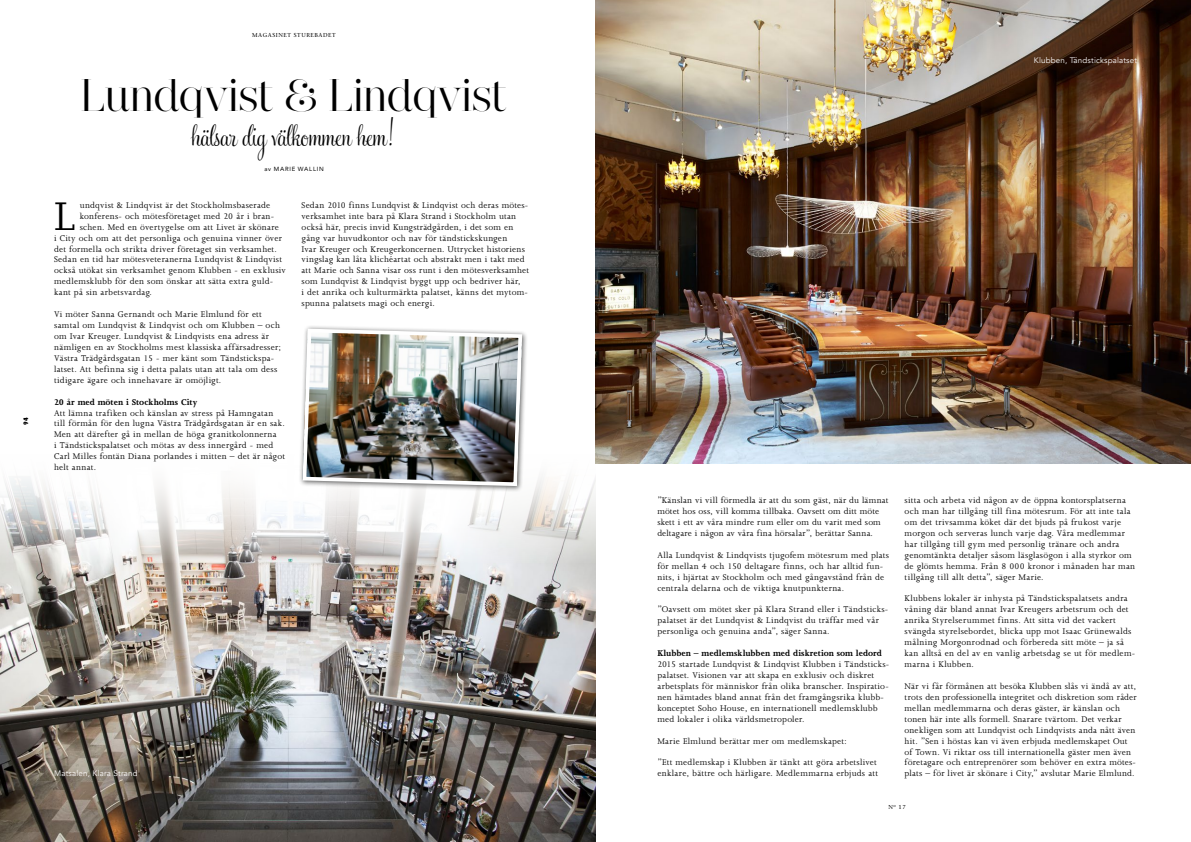
<style>
.page{position:relative;width:1191px;height:842px;background:#fff}
.page>*{position:absolute;margin:0;border:0;box-sizing:border-box;transform-origin:0 0}
.t1{font:46px "M Joanna";color:#000}
.t2{font:45.7px "Narziss";color:#000}
.t3{font:33.6px "Feel Script";color:#000}
.t4{font:9.5px/10.9px "M Joanna";letter-spacing:.03em;color:#000}
.t5{font:700 9.5px "M Joanna";letter-spacing:.005em;color:#000}
.t6{font:8px "Avenir";letter-spacing:.02em;color:#fff}
.t7{font:6px "Avenir";letter-spacing:.13em;color:#000}
.t8{font:800 condensed 6px "Futura";color:#000}
.t9{font:5.7px "Stone Serif";letter-spacing:.1em;color:#000}
</style>
<div class="page">
<img style="left:0;top:563px;width:595px;height:279px">
<svg style="left:0;top:477px;width:595px;height:86px"></svg>
<img style="left:595px;top:0;width:596px;height:463px">
<div style="left:298px;top:325px;width:230px;height:167px;background:#000;opacity:.6"></div>
<img style="left:301px;top:327px;width:223px;height:161px">
<p class="t8" style="left:22px;top:425px;width:9px;rotate:-90deg">94</p>
<p class="t9" style="left:252px;top:32px;width:85px">MAGASINET STUREBADET</p>
<h2 class="t2" style="left:81px;top:68px;width:427px">Lundqvist &amp; Lindqvist</h2>
<h3 class="t3" style="left:192px;top:114px;width:205px">hälsar dig välkommen hem!</h3>
<p class="t7" style="left:264px;top:164px;width:61px">av MARIE WALLIN</p>
<h1 class="t1" style="left:54px;top:191px;width:23px">L</h1>
<p class="t4" style="left:80px;top:199px;width:192px">undqvist &amp; Lindqvist är det Stockholmsbaserade</p>
<p class="t4" style="left:80px;top:210px;width:196px">konferens- och mötesföretaget med 20 år i bran-</p>
<p class="t4" style="left:80px;top:221px;width:201px">schen. Med en övertygelse om att Livet är skönare</p>
<p class="t4" style="left:54px;top:232px;width:229px">i City och om att det personliga och genuina vinner över</p>
<p class="t4" style="left:54px;top:243px;width:224px">det formella och strikta driver företaget sin verksamhet.</p>
<p class="t4" style="left:54px;top:254px;width:229px">Sedan en tid har mötesveteranerna Lundqvist &amp; Lindqvist</p>
<p class="t4" style="left:54px;top:265px;width:233px">också utökat sin verksamhet genom Klubben - en exklusiv</p>
<p class="t4" style="left:54px;top:276px;width:220px">medlemsklubb för den som önskar att sätta extra guld-</p>
<p class="t4" style="left:54px;top:287px;width:99px">kant på sin arbetsvardag.</p>
<p class="t4" style="left:54px;top:309px;width:229px">Vi möter Sanna Gernandt och Marie Elmlund för ett samtal om Lundqvist &amp; Lindqvist och om Klubben – och om Ivar Kreuger. Lundqvist &amp; Lindqvists ena adress är nämligen en av Stockholms mest klassiska affärsadresser; Västra Trädgårdsgatan 15 - mer känt som Tändstickspa&shy;latset. Att befinna sig i detta palats utan att tala om dess tidigare ägare och innehavare är omöjligt.</p>
<p class="t5" style="left:54px;top:397px;width:145px">20 år med möten i Stockholms City</p>
<p class="t4" style="left:54px;top:407px;width:232px">Att lämna trafiken och känslan av stress på Hamngatan till förmån för den lugna Västra Trädgårdsgatan är en sak.<br>Men att därefter gå in mellan de höga granitkolonnerna<br>i Tändstickspalatset och mötas av dess innergård - med Carl Milles fontän Diana porlandes i mitten – det är något helt annat.</p>
<p class="t4" style="left:302px;top:200px;width:229px">Sedan 2010 finns Lundqvist &amp; Lindqvist och deras mötes&shy;verksamhet inte bara på Klara Strand i Stockholm utan också här, precis invid Kungsträdgården, i det som en gång var huvudkontor och nav för tändstickskungen<br>Ivar Kreuger och Kreugerkoncernen. Uttrycket historiens vingslag kan låta klichéartat och abstrakt men i takt med att Marie och Sanna visar oss runt i den mötesverksamhet som Lundqvist &amp; Lindqvist byggt upp och bedriver här,<br>i det anrika och kulturmärkta palatset, känns det mytom&shy;spunna palatsets magi och energi.</p>
<p class="t6" style="left:54px;top:769px;width:85px">Matsalen, Klara Strand</p>
<p class="t6" style="left:1033px;top:55px;width:105px">Klubben, Tändstickspalatset</p>
<p class="t4" style="left:657px;top:495px;width:233px">”Känslan vi vill förmedla är att du som gäst, när du lämnat mötet hos oss, vill komma tillbaka. Oavsett om ditt möte skett i ett av våra mindre rum eller om du varit med som deltagare i någon av våra fina hörsalar”, berättar Sanna.</p>
<p class="t4" style="left:657px;top:549px;width:233px">Alla Lundqvist &amp; Lindqvists tjugofem mötesrum med plats för mellan 4 och 150 deltagare finns, och har alltid fun&shy;nits, i hjärtat av Stockholm och med gångavstånd från de centrala delarna och de viktiga knutpunkterna.</p>
<p class="t4" style="left:657px;top:604px;width:232px">”Oavsett om mötet sker på Klara Strand eller i Tändsticks&shy;palatset är det Lundqvist &amp; Lindqvist du träffar med vår personliga och genuina anda”, säger Sanna.</p>
<p class="t5" style="left:657px;top:648px;width:226px">Klubben – medlemsklubben med diskretion som ledord</p>
<p class="t4" style="left:657px;top:659px;width:233px">2015 startade Lundqvist &amp; Lindqvist Klubben i Tändsticks&shy;palatset. Visionen var att skapa en exklusiv och diskret arbetsplats för människor från olika branscher. Inspiratio&shy;nen hämtades bland annat från det framgångsrika klubb&shy;konceptet Soho House, en internationell medlemsklubb med lokaler i olika världsmetropoler.</p>
<p class="t4" style="left:657px;top:735px;width:191px">Marie Elmlund berättar mer om medlemskapet:</p>
<p class="t4" style="left:657px;top:757px;width:222px">”Ett medlemskap i Klubben är tänkt att göra arbetslivet enklare, bättre och härligare. Medlemmarna erbjuds att</p>
<p class="t4" style="left:904px;top:495px;width:232px">sitta och arbeta vid någon av de öppna kontorsplatserna och man har tillgång till fina mötesrum. För att inte tala om det trivsamma köket där det bjuds på frukost varje morgon och serveras lunch varje dag. Våra medlemmar har tillgång till gym med personlig tränare och andra genomtänkta detaljer såsom läsglasögon i alla styrkor om de glömts hemma. Från 8 000 kronor i månaden har man tillgång till allt detta”, säger Marie.</p>
<p class="t4" style="left:904px;top:593px;width:232px">Klubbens lokaler är inhysta på Tändstickspalatsets andra våning där bland annat Ivar Kreugers arbetsrum och det anrika Styrelserummet finns. Att sitta vid det vackert svängda styrelsebordet, blicka upp mot Isaac Grünewalds målning Morgonrodnad och förbereda sitt möte – ja så kan alltså en del av en vanlig arbetsdag se ut för medlem&shy;marna i Klubben.</p>
<p class="t4" style="left:904px;top:681px;width:234px">När vi får förmånen att besöka Klubben slås vi ändå av att, trots den professionella integritet och diskretion som råder mellan medlemmarna och deras gäster, är känslan och tonen här inte alls formell. Snarare tvärtom. Det verkar onekligen som att Lundqvist och Lindqvists anda nått även hit. ”Sen i höstas kan vi även erbjuda medlemskapet Out of Town. Vi riktar oss till internationella gäster men även företagare och entreprenörer som behöver en extra mötes&shy;plats – för livet är skönare i City,” avslutar Marie Elmlund.</p>
<p class="t9" style="left:888px;top:804px;width:19px">N<sup>o</sup> 17</p>
</div>
